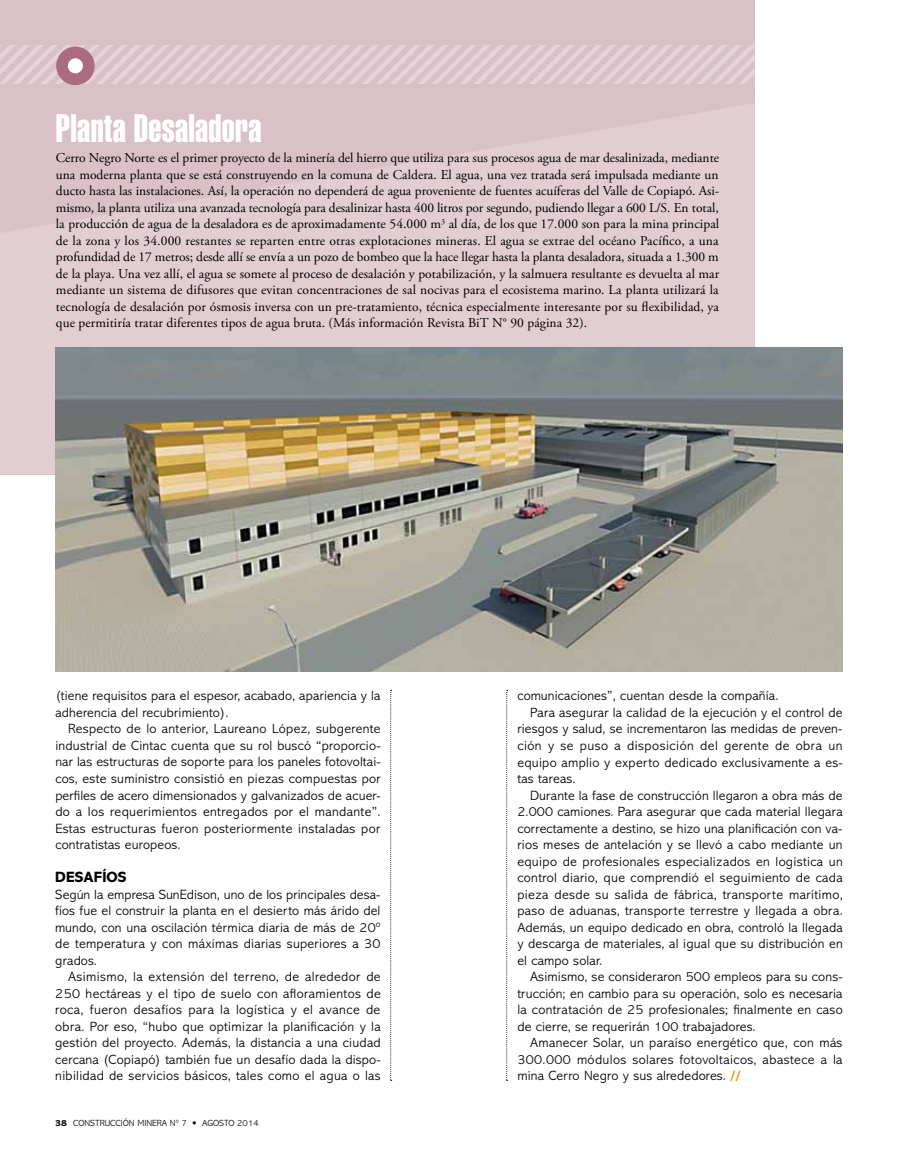
<style>
.page{position:relative;width:915px;height:1170px;background:#fff}
.page>*{position:absolute;margin:0;border:0;box-sizing:border-box;transform-origin:0 0}
.t1{font:39px "Helvetica Extra Compressed";letter-spacing:.01em;color:#fff}
.t2{font:800 15px "Abadi";color:#000}
.t3{font:300 13.5px/16.5px "Abadi";letter-spacing:.015em;color:#000;text-align:justify}
.t4{font:13.5px/16.5px "Adobe Garamond Pro";letter-spacing:.005em;color:#000;text-align:justify}
.t5{font:300 13.5px "Abadi";letter-spacing:.035em;color:#000}
.t6{font:300 9px "Abadi";color:#000}
.s1{font-weight:800}
.s2{font-family:"Frutiger";font-weight:700}
.s3{font-weight:800;color:#f78f1e}
</style>
<div class="page">
<div style="left:0;top:0;width:754px;height:474px;background:#dac0c7"></div>
<svg style="left:0;top:104px;width:754px;height:370px;fill:#e1cdd2"></svg>
<img style="left:55px;top:348px;width:787px;height:323px">
<svg style="left:506px;top:690px;width:1px;height:390px"></svg>
<svg style="left:390px;top:690px;width:1px;height:390px"></svg>
<svg style="left:0;top:45px;width:754px;height:39px"></svg>
<div style="left:56px;top:47px;width:39px;height:38px;background:#ab6b81;border-radius:50%"></div>
<div style="left:68px;top:58px;width:15px;height:15px;background:#fff;border-radius:50%"></div>
<h1 class="t1" style="left:56px;top:104px;width:207px">Planta Desaladora</h1>
<p class="t4" style="left:56px;top:150px;width:664px">Cerro Negro Norte es el primer proyecto de la minería del hierro que utiliza para sus procesos agua de mar desalinizada, mediante una moderna planta que se está construyendo en la comuna de Caldera. El agua, una vez tratada será impulsada mediante un ducto hasta las instalaciones. Así, la operación no dependerá de agua proveniente de fuentes acuíferas del Valle de Copiapó. Asi&shy;mismo, la planta utiliza una avanzada tecnología para desalinizar hasta 400 litros por segundo, pudiendo llegar a 600 L/S. En total, la producción de agua de la desaladora es de aproximadamente 54.000 m<sup>3</sup> al día, de los que 17.000 son para la mina principal de la zona y los 34.000 restantes se reparten entre otras explotaciones mineras. El agua se extrae del océano Pacífico, a una profundidad de 17 metros; desde allí se envía a un pozo de bombeo que la hace llegar hasta la planta desaladora, situada a 1.300 m de la playa. Una vez allí, el agua se somete al proceso de desalación y potabilización, y la salmuera resultante es devuelta al mar mediante un sistema de difusores que evitan concentraciones de sal nocivas para el ecosistema marino. La planta utilizará la tecnología de desalación por ósmosis inversa con un pre-tratamiento, técnica especialmente interesante por su flexibilidad, ya que permitiría tratar diferentes tipos de agua bruta. (Más información Revista BiT N° 90 página 32).</p>
<p class="t3" style="left:55px;top:688px;width:326px">(tiene requisitos para el espesor, acabado, apariencia y la adherencia del recubrimiento).</p>
<p class="t3" style="left:55px;top:721px;width:327px;text-indent:13px">Respecto de lo anterior, Laureano López, subgerente industrial de Cintac cuenta que su rol buscó “proporcio&shy;nar las estructuras de soporte para los paneles fotovoltai&shy;cos, este suministro consistió en piezas compuestas por perfiles de acero dimensionados y galvanizados de acuer&shy;do a los requerimientos entregados por el mandante”.<br>Estas estructuras fueron posteriormente instaladas por contratistas europeos.</p>
<p class="t2" style="left:55px;top:868px;width:10px">DES</p>
<p class="t2" style="left:84px;top:868px;width:34px">AFÍOS</p>
<p class="t3" style="left:55px;top:886px;width:326px">Según la empresa SunEdison, uno de los principales desa&shy;fíos fue el construir la planta en el desierto más árido del mundo, con una oscilación térmica diaria de más de 20º de temperatura y con máximas diarias superiores a 30 grados.</p>
<p class="t3" style="left:55px;top:968px;width:327px;text-indent:13px">Asimismo, la extensión del terreno, de alrededor de 250 hectáreas y el tipo de suelo con afloramientos de roca, fueron desafíos para la logística y el avance de obra. Por eso, “hubo que optimizar la planificación y la gestión del proyecto. Además, la distancia a una ciudad cercana (Copiapó) también fue un desafío dada la dispo&shy;nibilidad de servicios básicos, tales como el agua o las</p>
<p class="t6" style="left:55px;top:1117px;width:205px"><span class="s1">38</span> construcción minera nº 7 <span class="s2">•</span> agosto 2014</p>
<p class="t3" style="left:517px;top:688px;width:262px">comunicaciones”, cuentan desde la compañía.</p>
<p class="t3" style="left:530px;top:704px;width:314px">Para asegurar la calidad de la ejecución y el control de</p>
<p class="t3" style="left:517px;top:721px;width:326px">riesgos y salud, se incrementaron las medidas de preven-</p>
<p class="t5" style="left:517px;top:738px;width:326px">ción y se puso a disposición del gerente de obra un</p>
<p class="t3" style="left:517px;top:754px;width:327px">equipo amplio y experto dedicado exclusivamente a es-</p>
<p class="t3" style="left:517px;top:770px;width:60px">tas tareas.</p>
<p class="t3" style="left:530px;top:787px;width:314px">Durante la fase de construcción llegaron a obra más de</p>
<p class="t3" style="left:517px;top:803px;width:327px">2.000 camiones. Para asegurar que cada material llegara</p>
<p class="t3" style="left:517px;top:820px;width:326px">correctamente a destino, se hizo una planificación con va-</p>
<p class="t3" style="left:517px;top:836px;width:326px">rios meses de antelación y se llevó a cabo mediante un</p>
<p class="t3" style="left:517px;top:853px;width:327px">equipo de profesionales especializados en logística un</p>
<p class="t3" style="left:517px;top:869px;width:327px">control diario, que comprendió el seguimiento de cada</p>
<p class="t3" style="left:517px;top:886px;width:327px">pieza desde su salida de fábrica, transporte marítimo,</p>
<p class="t3" style="left:517px;top:902px;width:327px">paso de aduanas, transporte terrestre y llegada a obra.</p>
<p class="t3" style="left:517px;top:919px;width:326px">Además, un equipo dedicado en obra, controló la llegada</p>
<p class="t3" style="left:517px;top:935px;width:327px">y descarga de materiales, al igual que su distribución en</p>
<p class="t3" style="left:517px;top:952px;width:86px">el campo solar.</p>
<p class="t3" style="left:530px;top:968px;width:314px">Asimismo, se consideraron 500 empleos para su cons-</p>
<p class="t3" style="left:517px;top:985px;width:326px">trucción; en cambio para su operación, solo es necesaria</p>
<p class="t3" style="left:517px;top:1001px;width:327px">la contratación de 25 profesionales; finalmente en caso</p>
<p class="t3" style="left:517px;top:1017px;width:240px">de cierre, se requerirán 100 trabajadores.</p>
<p class="t3" style="left:530px;top:1034px;width:314px">Amanecer Solar, un paraíso energético que, con más</p>
<p class="t3" style="left:517px;top:1050px;width:326px">300.000 módulos solares fotovoltaicos, abastece a la</p>
<p class="t3" style="left:517px;top:1067px;width:225px">mina Cerro Negro y sus alrededores. <span class="s3">//</span></p>
</div>
